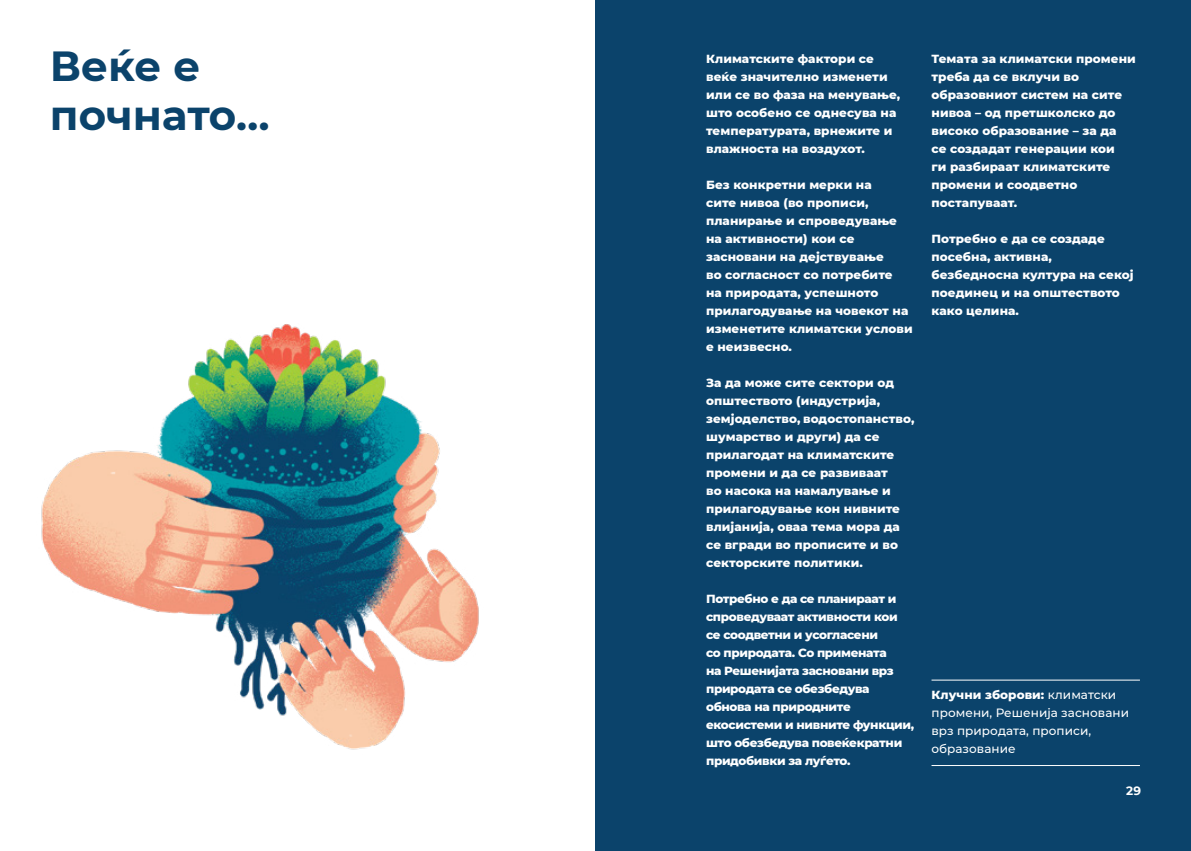
<style>
.page{position:relative;width:1191px;height:851px;background:#fff}
.page>*{position:absolute;margin:0;border:0;box-sizing:border-box;transform-origin:0 0}
.t1{font:700 42px/49.5px "Montserrat";color:#0b436b}
.t2{font:800 12px/18px "Montserrat";letter-spacing:.005em;color:#fff}
.t3{font:800 12px/18px "Montserrat";letter-spacing:-.03em;color:#fff}
.t4{font:500 12px/18px "Montserrat";letter-spacing:.005em;color:#fff}
.t5{font:700 12px "Montserrat";color:#fff}
.s1{font-weight:800}
</style>
<div class="page">
<img style="left:41px;top:324px;width:438px;height:426px">
<div style="left:595px;top:0;width:596px;height:850px;background:#0b436b"></div>
<hr style="left:931px;top:679px;width:209px;height:1px;background:#fff">
<hr style="left:931px;top:765px;width:209px;height:1px;background:#fff">
<h1 class="t1" style="left:50px;top:41px;width:221px">Веќе е почнато…</h1>
<p class="t2" style="left:706px;top:49px;width:196px">Климатските фактори се веќе значително изменети или се во фаза на менување, што особено се однесува на температурата, врнежите и влажноста на воздухот.</p>
<p class="t2" style="left:706px;top:175px;width:208px">Без конкретни мерки на<br>сите нивоа (во прописи, планирање и спроведување на активности) кои се засновани на дејствување<br>во согласност со потребите<br>на природата, успешното прилагодување на човекот на изменетите климатски услови е неизвесно.</p>
<p class="t2" style="left:706px;top:373px;width:210px">За да може сите сектори од општеството (индустрија, земјоделство, водостопанство, шумарство и други) да се прилагодат на климатските промени и да се развиваат<br>во насока на намалување и прилагодување кон нивните влијанија, оваа тема мора да се вгради во прописите и во секторските политики.</p>
<p class="t3" style="left:706px;top:589px;width:209px">Потребно е да се планираат и спроведуваат активности кои се соодветни и усогласени<br>со природата. Со примената<br>на Решенијата засновани врз природата се обезбедува обнова на природните екосистеми и нивните функции, што обезбедува повеќекратни придобивки за луѓето.</p>
<p class="t2" style="left:931px;top:49px;width:206px">Темата за климатски промени треба да се вклучи во образовниот систем на сите нивоа – од претшколско до високо образование – за да<br>се создадат генерации кои<br>ги разбираат климатските промени и соодветно постапуваат.</p>
<p class="t2" style="left:931px;top:229px;width:204px">Потребно е да се создаде посебна, активна, безбедносна култура на секој поединец и на општеството како целина.</p>
<p class="t4" style="left:931px;top:686px;width:199px"><span class="s1">Клучни зборови:</span> климатски промени, Решенија засновани врз природата, прописи, образование</p>
<p class="t5" style="left:1126px;top:782px;width:16px">29</p>
</div>
